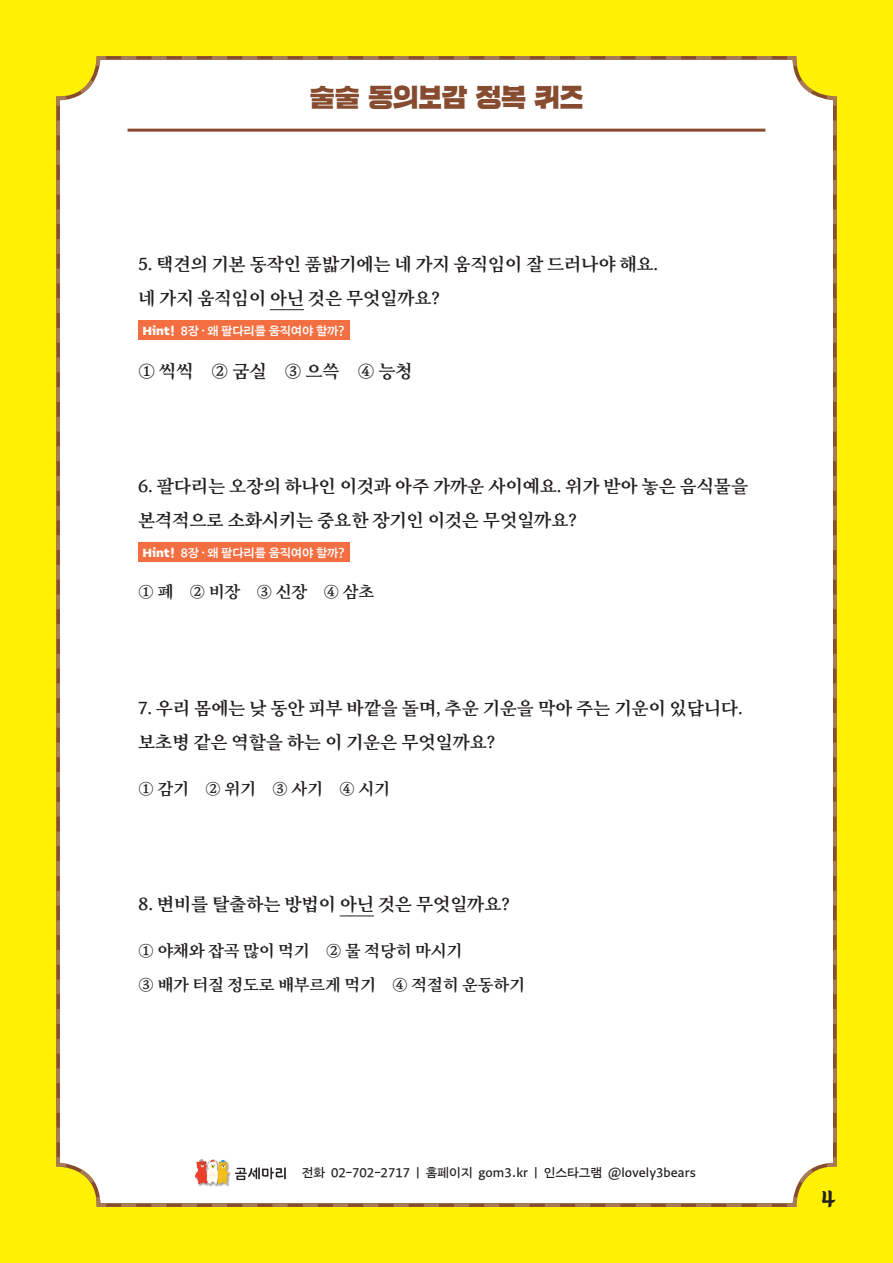
<style>
.page{position:relative;width:893px;height:1263px;background:#fff101}
.page>*{position:absolute;margin:0;border:0;box-sizing:border-box;transform-origin:0 0}
.t1{font:27px "SD Cheong Ryu";color:#874b2f}
.t2{font:700 22.5px "Ansungtangmyun";color:#231f20}
.t3{font:600 18px/34.2px "Eulyoo 1945";letter-spacing:-.01em;color:#231f20}
.t4{font:600 16.5px/34.2px "Eulyoo 1945";letter-spacing:-.01em;color:#231f20}
.t5{font:500 11.7px "SD Greta Sans 06";color:#231f20}
.t6{font:600 11.25px "SD Greta Sans 07";letter-spacing:-.01em;color:#fff}
.s1{font-family:"SD Greta Sans 09";font-weight:800}
</style>
<div class="page">
<div style="left:56px;top:56px;width:781px;height:1151px;background:#fff"></div>
<hr style="left:128px;top:129px;width:637px;height:3px;background:#874b2f">
<hr style="left:270px;top:309px;width:34px;height:1px;background:#231f20">
<hr style="left:340px;top:916px;width:34px;height:1px;background:#231f20">
<div style="left:138px;top:321px;width:211px;height:19px;background:#f36f42"></div>
<div style="left:138px;top:543px;width:211px;height:19px;background:#f36f42"></div>
<div style="left:194px;top:1159px;width:37px;height:27px;background:#231f20;opacity:.5"></div>
<img style="left:195px;top:1159px;width:34px;height:26px">
<img style="left:234px;top:1164px;width:54px;height:16px">
<h1 class="t1" style="left:310px;top:82px;width:275px">술술 동의보감 정복 퀴즈</h1>
<p class="t3" style="left:138px;top:247px;width:522px">5. 택견의 기본 동작인 품밟기에는 네 가지 움직임이 잘 드러나야 해요. 네 가지 움직임이 아닌 것은 무엇일까요?</p>
<p class="t6" style="left:142px;top:320px;width:204px"><span class="s1">Hint!</span> 8장·왜 팔다리를 움직여야 할까?</p>
<p class="t3" style="left:138px;top:354px;width:276px">① 씩씩 ② 굼실 ③ 으쓱 ④ 능청</p>
<p class="t3" style="left:138px;top:469px;width:612px">6. 팔다리는 오장의 하나인 이것과 아주 가까운 사이예요. 위가 받아 놓은 음식물을 본격적으로 소화시키는 중요한 장기인 이것은 무엇일까요?</p>
<p class="t6" style="left:142px;top:542px;width:204px"><span class="s1">Hint!</span> 8장·왜 팔다리를 움직여야 할까?</p>
<p class="t4" style="left:138px;top:575px;width:238px">① 폐 ② 비장 ③ 신장 ④ 삼초</p>
<p class="t3" style="left:138px;top:691px;width:606px">7. 우리 몸에는 낮 동안 피부 바깥을 돌며, 추운 기운을 막아 주는 기운이 있답니다. 보초병 같은 역할을 하는 이 기운은 무엇일까요?</p>
<p class="t4" style="left:138px;top:772px;width:253px">① 감기 ② 위기 ③ 사기 ④ 시기</p>
<p class="t3" style="left:138px;top:888px;width:373px">8. 변비를 탈출하는 방법이 아닌 것은 무엇일까요?</p>
<p class="t4" style="left:138px;top:934px;width:388px">① 야채와 잡곡 많이 먹기 ② 물 적당히 마시기<br>③ 배가 터질 정도로 배부르게 먹기 ④ 적절히 운동하기</p>
<p class="t5" style="left:302px;top:1162px;width:395px">전화 02-702-2717 | 홈페이지 gom3.kr | 인스타그램 @lovely3bears</p>
<p class="t2" style="left:821px;top:1188px;width:16px">4</p>
</div>
